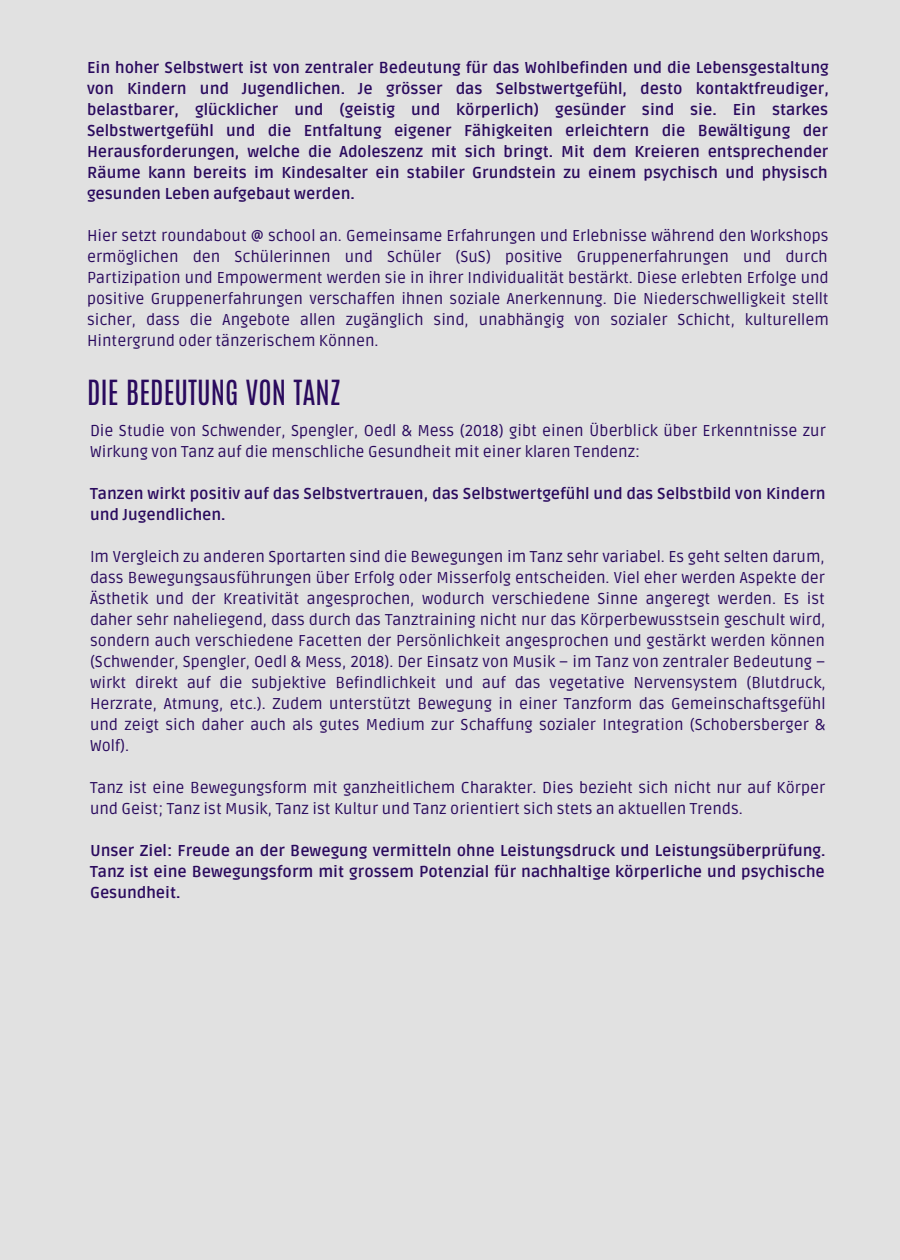
<style>
.page{position:relative;width:900px;height:1260px;background:#e1e1e1}
.page>*{position:absolute;margin:0;border:0;box-sizing:border-box;transform-origin:0 0}
.t1{font:29px "Antonio";color:#2a0a5e}
.t2{font:15.75px/21px "Ruda";color:#2a0a5e}
.t3{font:700 15.75px/21px "Ruda";color:#2a0a5e;text-align:justify}
</style>
<div class="page">
<p class="t3" style="left:87px;top:58px;width:743px">Ein hoher Selbstwert ist von zentraler Bedeutung für das Wohlbefinden und die Lebensgestaltung von Kindern und Jugendlichen. Je grösser das Selbstwertgefühl, desto kontaktfreudiger, belastbarer, glücklicher und (geistig und körperlich) gesünder sind sie. Ein starkes Selbstwertgefühl und die Entfaltung eigener Fähigkeiten erleichtern die Bewältigung der Herausforderungen, welche die Adoleszenz mit sich bringt. Mit dem Kreieren entsprechender Räume kann bereits im Kindesalter ein stabiler Grundstein zu einem psychisch und physisch gesunden Leben aufgebaut werden.</p>
<p class="t2" style="left:87px;top:226px;width:743px;text-align:justify">Hier setzt roundabout @ school an. Gemeinsame Erfahrungen und Erlebnisse während den Workshops ermöglichen den Schülerinnen und Schüler (SuS) positive Gruppenerfahrungen und durch Partizipation und Empowerment werden sie in ihrer Individualität bestärkt. Diese erlebten Erfolge und positive Gruppenerfahrungen verschaffen ihnen soziale Anerkennung. Die Niederschwelligkeit stellt sicher, dass die Angebote allen zugänglich sind, unabhängig von sozialer Schicht, kulturellem Hintergrund oder tänzerischem Können.</p>
<p class="t1" style="left:87px;top:372px;width:255px">DIE BEDEUTUNG VON TANZ</p>
<p class="t2" style="left:90px;top:421px;width:737px">Die Studie von Schwender, Spengler, Oedl &amp; Mess (2018) gibt einen Überblick über Erkenntnisse zur<br>Wirkung von Tanz auf die menschliche Gesundheit mit einer klaren Tendenz:</p>
<p class="t3" style="left:90px;top:484px;width:737px">Tanzen wirkt positiv auf das Selbstvertrauen, das Selbstwertgefühl und das Selbstbild von Kindern und Jugendlichen.</p>
<p class="t2" style="left:90px;top:547px;width:737px;text-align:justify">Im Vergleich zu anderen Sportarten sind die Bewegungen im Tanz sehr variabel. Es geht selten darum, dass Bewegungsausführungen über Erfolg oder Misserfolg entscheiden. Viel eher werden Aspekte der Ästhetik und der Kreativität angesprochen, wodurch verschiedene Sinne angeregt werden. Es ist daher sehr naheliegend, dass durch das Tanztraining nicht nur das Körperbewusstsein geschult wird, sondern auch verschiedene Facetten der Persönlichkeit angesprochen und gestärkt werden können (Schwender, Spengler, Oedl &amp; Mess, 2018). Der Einsatz von Musik – im Tanz von zentraler Bedeutung – wirkt direkt auf die subjektive Befindlichkeit und auf das vegetative Nervensystem (Blutdruck, Herzrate, Atmung, etc.). Zudem unterstützt Bewegung in einer Tanzform das Gemeinschaftsgefühl und zeigt sich daher auch als gutes Medium zur Schaffung sozialer Integration (Schobersberger &amp; Wolf).</p>
<p class="t2" style="left:90px;top:778px;width:737px">Tanz ist eine Bewegungsform mit ganzheitlichem Charakter. Dies bezieht sich nicht nur auf Körper und Geist; Tanz ist Musik, Tanz ist Kultur und Tanz orientiert sich stets an aktuellen Trends.</p>
<p class="t3" style="left:90px;top:841px;width:737px">Unser Ziel: Freude an der Bewegung vermitteln ohne Leistungsdruck und Leistungsüberprüfung.<br>Tanz ist eine Bewegungsform mit grossem Potenzial für nachhaltige körperliche und psychische Gesundheit.</p>
</div>
